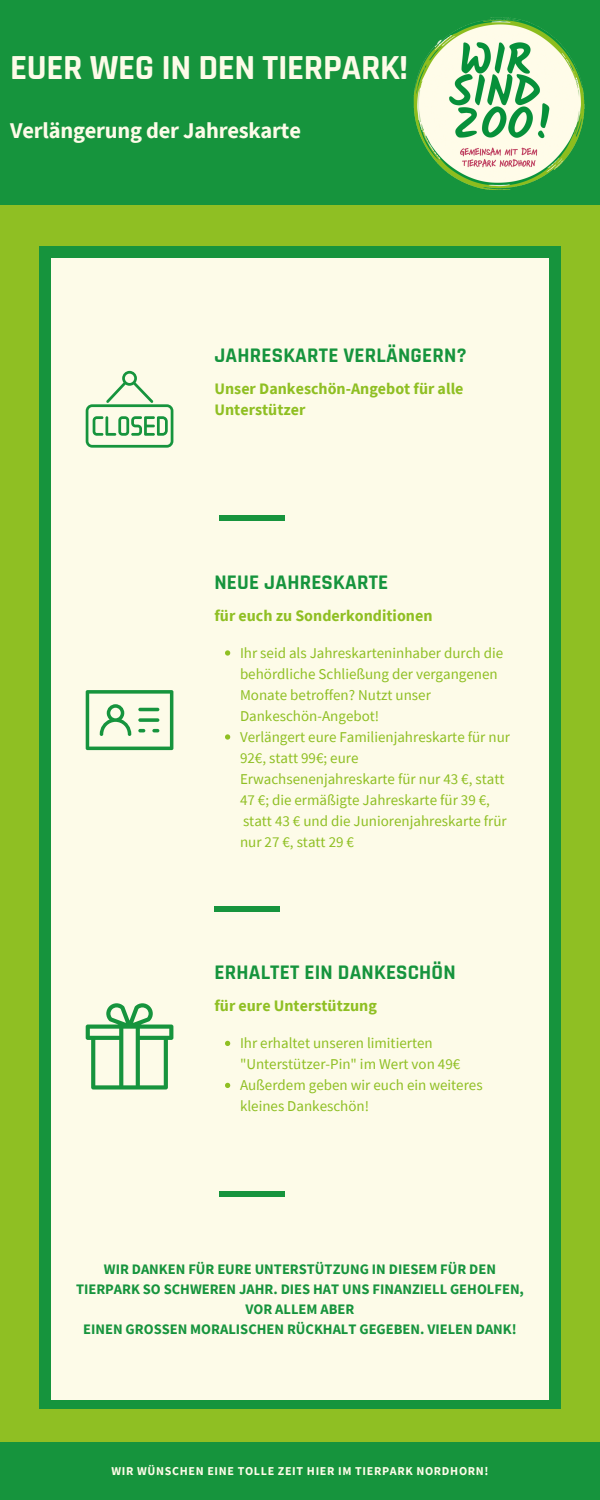
<style>
.page{position:relative;width:600px;height:1500px;background:#8fbf23}
.page>*{position:absolute;margin:0;border:0;box-sizing:border-box;transform-origin:0 0}
.t1{font:700 35.6px "Rajdhani";letter-spacing:-.01em;color:#fdfbe8}
.t2{font:700 22.5px "Source Sans Pro";letter-spacing:-.01em;color:#fdfbe8}
.t3{font:700 21px "Rajdhani";letter-spacing:.01em;color:#16943d}
.t4{font:700 16px "Source Sans Pro";color:#8fbf23}
.t5{font:15px/21px "Source Sans Pro";color:#8fbf23}
.t6{font:700 14.5px/20.2px "Source Sans Pro";color:#16943d;text-align:center}
.t7{font:700 12px "Source Sans Pro";letter-spacing:.055em;color:#fdfbe8}
</style>
<div class="page">
<div style="left:0;top:0;width:600px;height:205px;background:#16943d"></div>
<div style="left:39px;top:246px;width:522px;height:1162px;background:#16943d"></div>
<div style="left:51px;top:258px;width:498px;height:1142px;background:#fdfbe8"></div>
<svg style="left:225px;top:650px;width:5px;height:6px"></svg>
<svg style="left:225px;top:734px;width:5px;height:6px"></svg>
<div style="left:0;top:1442px;width:600px;height:58px;background:#16943d"></div>
<div style="left:219px;top:515px;width:66px;height:6px;background:#16943d"></div>
<div style="left:214px;top:906px;width:66px;height:6px;background:#16943d"></div>
<div style="left:219px;top:1191px;width:66px;height:6px;background:#16943d"></div>
<img style="left:413px;top:17px;width:172px;height:173px">
<svg style="left:225px;top:1041px;width:5px;height:5px"></svg>
<svg style="left:225px;top:1083px;width:5px;height:5px"></svg>
<svg style="left:86px;top:371px;width:87px;height:77px"></svg>
<svg style="left:86px;top:690px;width:87px;height:60px"></svg>
<svg style="left:86px;top:1003px;width:87px;height:87px"></svg>
<p class="t1" style="left:10px;top:46px;width:399px">EUER WEG IN DEN TIERPARK!</p>
<p class="t2" style="left:10px;top:116px;width:292px">Verlängerung der Jahreskarte</p>
<p class="t3" style="left:214px;top:342px;width:254px">JAHRESKARTE VERLÄNGERN?</p>
<p class="t4" style="left:214px;top:378px;width:251px">Unser Dankeschön-Angebot für alle</p>
<p class="t4" style="left:214px;top:400px;width:93px">Unterstützer</p>
<p class="t3" style="left:214px;top:569px;width:175px">NEUE JAHRESKARTE</p>
<p class="t4" style="left:214px;top:605px;width:220px">für euch zu Sonderkonditionen</p>
<p class="t5" style="left:240px;top:642px;width:265px">Ihr seid als Jahreskarteninhaber durch die behördliche Schließung der vergangenen Monate betroffen? Nutzt unser Dankeschön-Angebot!</p>
<p class="t5" style="left:240px;top:726px;width:272px">Verlängert eure Familienjahreskarte für nur 92€, statt 99€; eure Erwachsenenjahreskarte für nur 43 €, statt 47 €; die ermäßigte Jahreskarte für 39 €, statt 43 € und die Juniorenjahreskarte frür nur 27 €, statt 29 €</p>
<p class="t3" style="left:214px;top:960px;width:243px">ERHALTET EIN DANKESCHÖN</p>
<p class="t4" style="left:214px;top:995px;width:164px">für eure Unterstützung</p>
<p class="t5" style="left:240px;top:1032px;width:222px">Ihr erhaltet unseren limitierten "Unterstützer-Pin" im Wert von 49€</p>
<p class="t5" style="left:240px;top:1074px;width:244px">Außerdem geben wir euch ein weiteres kleines Dankeschön!</p>
<p class="t6" style="left:104px;top:1258px;width:394px">WIR DANKEN FÜR EURE UNTERSTÜTZUNG IN DIESEM FÜR DEN</p>
<p class="t6" style="left:76px;top:1279px;width:449px">TIERPARK SO SCHWEREN JAHR. DIES HAT UNS FINANZIELL GEHOLFEN,<br>VOR ALLEM ABER</p>
<p class="t6" style="left:83px;top:1319px;width:435px">EINEN GROSSEN MORALISCHEN RÜCKHALT GEGEBEN. VIELEN DANK!</p>
<p class="t7" style="left:111px;top:1464px;width:379px">WIR WÜNSCHEN EINE TOLLE ZEIT HIER IM TIERPARK NORDHORN!</p>
</div>
